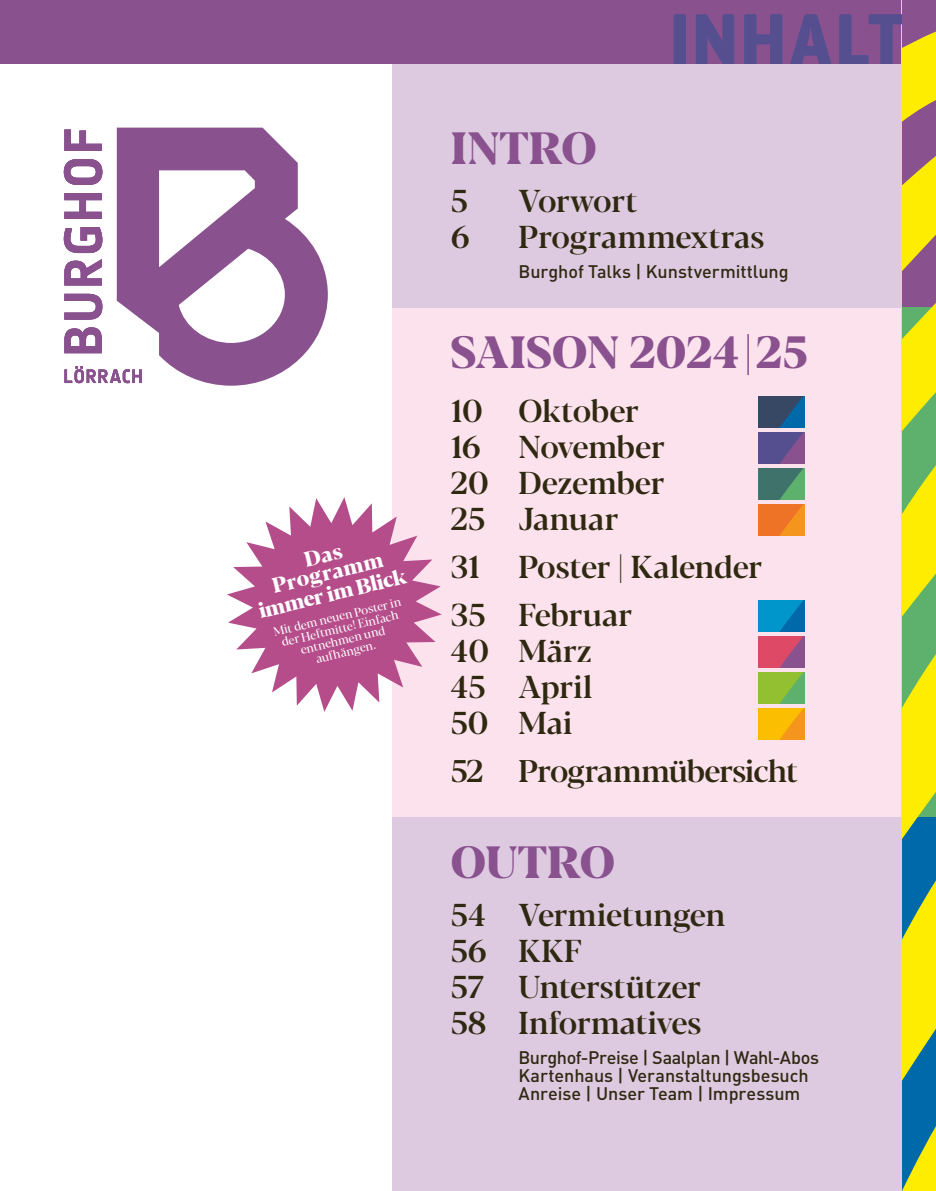
<style>
.page{position:relative;width:936px;height:1191px;background:#fff}
.page>*{position:absolute;margin:0;border:0;box-sizing:border-box;transform-origin:0 0}
.t1{font:700 75px "Geogrotesque";letter-spacing:.015em;color:#554f8f}
.t2{font:700 expanded 45px "Blacker Pro Dis";color:#89528f}
.t3{font:500 31.5px/36px "Blacker Pro Dis";letter-spacing:-.01em;color:#2f2912}
.t4{font:500 31.2px "Blacker Pro Dis";letter-spacing:-.03em;color:#2f2912}
.t5{font:700 expanded 21px/18.1px "Blacker Pro Dis";color:#fff;text-align:center}
.t6{font:500 18px/18px "DINOT";letter-spacing:-.005em;color:#2f2912}
.t7{font:12px/12px "Blacker Pro Dis";color:#fff;text-align:center}
</style>
<div class="page">
<div style="left:393px;top:308px;width:542px;height:510px;background:#fce2ec"></div>
<div style="left:393px;top:818px;width:542px;height:373px;background:#decae0"></div>
<div style="left:393px;top:64px;width:542px;height:244px;background:#decae0"></div>
<div style="left:0;top:0;width:935px;height:64px;background:#89528f"></div>
<svg style="left:901px;top:0;width:34px;height:1191px"></svg>
<svg style="left:117px;top:128px;width:211px;height:258px;fill:#89528f"></svg>
<svg style="left:64px;top:129px;width:38px;height:224px"></svg>
<svg style="left:64px;top:366px;width:78px;height:17px"></svg>
<svg style="left:758px;top:396px;width:46px;height:140px"></svg>
<svg style="left:758px;top:600px;width:46px;height:140px"></svg>
<svg style="left:227px;top:497px;width:215px;height:215px;fill:#b64d8b"></svg>
<p class="t5" style="left:266px;top:557px;width:115px;rotate:-13deg">Das<br>Programm</p>
<p class="t5" style="left:256px;top:600px;width:153px;rotate:-13deg">immer im Blick</p>
<p class="t7" style="left:272px;top:626px;width:132px;rotate:-14deg">Mit dem neuen Poster in der Heftmitte! Einfach entnehmen und aufhängen.</p>
<h1 class="t1" style="left:669px;top:-7px;width:237px">INHALT</h1>
<h2 class="t2" style="left:451px;top:115px;width:147px">INTRO</h2>
<p class="t3" style="left:451px;top:181px;width:19px">5</p>
<p class="t3" style="left:518px;top:181px;width:121px">Vorwort</p>
<p class="t3" style="left:451px;top:217px;width:20px">6</p>
<p class="t3" style="left:518px;top:217px;width:247px">Programmextras</p>
<p class="t6" style="left:518px;top:262px;width:272px">Burghof Talks | Kunstvermittlung</p>
<h2 class="t2" style="left:451px;top:319px;width:358px">SAISON 2024|25</h2>
<p class="t3" style="left:451px;top:391px;width:215px">10 Oktober<br>16 November<br>20 Dezember<br>25 Januar</p>
<p class="t3" style="left:451px;top:541px;width:313px;line-height:48px">31 Poster | Kalender<br>35 Februar</p>
<p class="t3" style="left:451px;top:631px;width:143px;text-align:justify">40 März 45 April 50 Mai</p>
<p class="t4" style="left:451px;top:749px;width:348px">52 Programmübersicht</p>
<h2 class="t2" style="left:451px;top:829px;width:166px">OUTRO</h2>
<p class="t3" style="left:451px;top:895px;width:276px">54 Vermietungen<br>56 KKF<br>57 Unterstützer<br>58 Informatives</p>
<p class="t6" style="left:518px;top:1048px;width:302px">Burghof-Preise | Saalplan | Wahl-Abos<br>Kartenhaus | Veranstaltungsbesuch<br>Anreise | Unser Team | Impressum</p>
</div>
